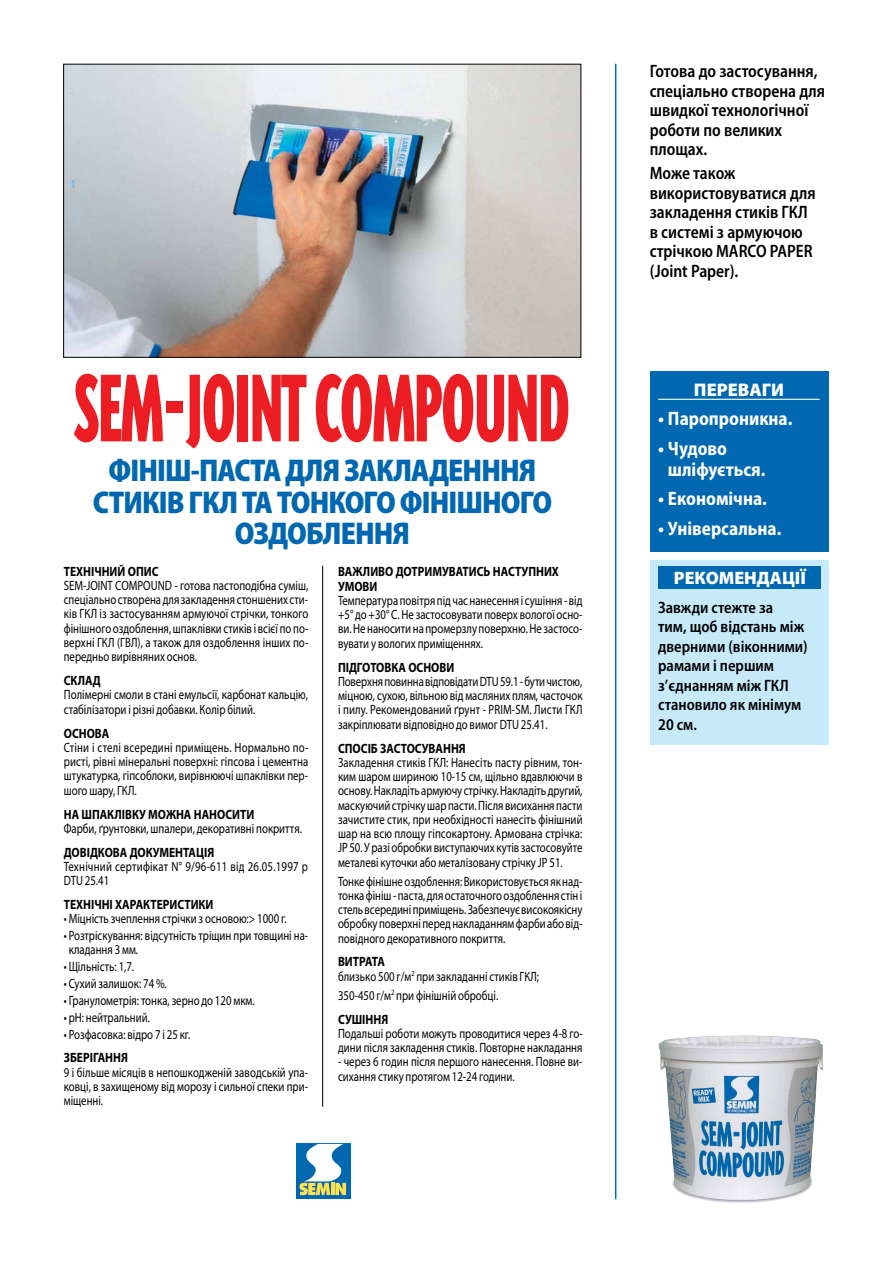
<style>
.page{position:relative;width:893px;height:1263px;background:#fff}
.page>*{position:absolute;margin:0;border:0;box-sizing:border-box;transform-origin:0 0}
.t1{font:900 111px "Triplex Cond";letter-spacing:-.02em;color:#ed1d24;scale:.78 1}
.t2{font:900 semi-condensed 31.65px/31.5px "Myriad Pro";letter-spacing:-.03em;color:#0067b1;text-align:center;scale:.95 1}
.t3{font:700 semi-condensed 19.5px/21px "Myriad Pro";color:#fff;scale:.95 1}
.t4{font:900 18.3px "Myriad Pro";color:#fff}
.t5{font:600 semi-condensed 18px/19.5px "Myriad Pro";color:#000;scale:.93 1}
.t6{font:700 18px "Formata";letter-spacing:.02em;color:#fff;scale:.9 1}
.t7{font:900 18px "Myriad Pro";color:#fff}
.t8{font:600 semi-condensed 16.5px/19.5px "Myriad Pro";color:#000;scale:.95 1}
.t9{font:13.5px/14.2px "Myriad Pro";color:#000;text-align:justify;scale:.8 1}
.t10{font:700 13.5px/15px "Myriad Pro";color:#000;scale:.85 1}
.t11{font:13.5px/14.2px "Myriad Pro";letter-spacing:.02em;color:#000;scale:.8 1}
.s1{font-weight:700}
</style>
<div class="page">
<hr style="left:615px;top:64px;width:1px;height:1135px;background:#006ab6">
<hr style="left:322px;top:566px;width:1px;height:541px;background:#000">
<div style="left:650px;top:371px;width:178px;height:180px;background:#0067b1"></div>
<hr style="left:658px;top:399px;width:162px;height:1px;background:#fff">
<div style="left:650px;top:560px;width:178px;height:185px;background:#c7eafb"></div>
<div style="left:658px;top:566px;width:163px;height:23px;background:#0067b1"></div>
<svg style="left:296px;top:1143px;width:55px;height:56px"></svg>
<img style="left:65px;top:66px;width:514px;height:290px">
<div style="left:63px;top:64px;width:518px;height:294px;border:1px solid #000"></div>
<img style="left:658px;top:1035px;width:165px;height:168px">
<h1 class="t1" style="left:75px;top:355px;width:637px">SEM-JOINT COMPOUND</h1>
<h2 class="t2" style="left:93px;top:455px;width:485px">ФІНІШ-ПАСТА ДЛЯ ЗАКЛАДЕНННЯ<br>СТИКІВ ГКЛ ТА ТОНКОГО ФІНІШНОГО<br>ОЗДОБЛЕННЯ</h2>
<p class="t10" style="left:64px;top:564px;width:113px">ТЕХНІЧНИЙ ОПИС</p>
<p class="t9" style="left:64px;top:579px;width:307px">SEM-JOINT COMPОUND - готова пастоподібна суміш, спеціально створена для закладення стоншених сти&shy;ків ГКЛ із застосуванням армуючої стрічки, тонкого фінішного оздоблення, шпаклівки стиків і всієї по по&shy;верхні ГКЛ (ГВЛ), а також для оздоблення інших по&shy;передньо вирівняних основ.</p>
<p class="t10" style="left:64px;top:673px;width:45px">СКЛАД</p>
<p class="t9" style="left:64px;top:688px;width:307px">Полімерні смоли в стані емульсії, карбонат кальцію, стабілізатори і різні добавки. Колір білий.</p>
<p class="t10" style="left:64px;top:726px;width:55px">ОСНОВА</p>
<p class="t9" style="left:64px;top:740px;width:307px">Стіни і стелі всередині приміщень. Нормально по&shy;ристі, рівні мінеральні поверхні: гіпсова і цементна штукатурка, гіпсоблоки, вирівнюючі шпаклівки пер&shy;шого шару, ГКЛ.</p>
<p class="t10" style="left:64px;top:807px;width:226px">НА ШПАКЛІВКУ МОЖНА НАНОСИТИ</p>
<p class="t9" style="left:64px;top:821px;width:299px">Фарби, ґрунтовки, шпалери, декоративні покриття.</p>
<p class="t10" style="left:64px;top:845px;width:179px">ДОВІДКОВА ДОКУМЕНТАЦІЯ</p>
<p class="t11" style="left:64px;top:859px;width:307px">Технічний сертифікат N° 9/96-611 від 26.05.1997 р<br>DTU 25.41</p>
<p class="t10" style="left:64px;top:897px;width:178px">ТЕХНІЧНІ ХАРАКТЕРИСТИКИ</p>
<p class="t9" style="left:64px;top:912px;width:280px">• Міцність зчеплення стрічки з основою:&gt; 1000 г.</p>
<p class="t9" style="left:69px;top:929px;width:301px;text-indent:-5px">• Розтріскування: відсутність тріщин при товщині на&shy;кладання 3 мм.</p>
<p class="t9" style="left:64px;top:960px;width:90px">• Щільність: 1,7.</p>
<p class="t9" style="left:64px;top:977px;width:130px">• Сухий залишок: 74 %.</p>
<p class="t9" style="left:64px;top:993px;width:240px">• Гранулометрія: тонка, зерно до 120 мкм.</p>
<p class="t9" style="left:64px;top:1010px;width:109px">• pН: нейтральний.</p>
<p class="t9" style="left:64px;top:1027px;width:160px">• Розфасовка: відро 7 і 25 кг.</p>
<p class="t10" style="left:64px;top:1050px;width:77px">ЗБЕРІГАННЯ</p>
<p class="t9" style="left:64px;top:1065px;width:307px">9 і більше місяців в непошкодженій заводській упа&shy;ковці, в захищеному від морозу і сильної спеки при&shy;міщенні.</p>
<p class="t10" style="left:338px;top:564px;width:261px">ВАЖЛИВО ДОТРИМУВАТИСЬ НАСТУПНИХ<br>УМОВИ</p>
<p class="t9" style="left:338px;top:594px;width:307px">Температура повітря під час нанесення і сушіння - від +5° до +30° С. Не застосовувати поверх вологої осно&shy;ви. Не наносити на промерзлу поверхню. Не застосо&shy;вувати у вологих приміщеннях.</p>
<p class="t10" style="left:338px;top:660px;width:138px">ПІДГОТОВКА ОСНОВИ</p>
<p class="t9" style="left:338px;top:674px;width:307px">Поверхня повинна відповідати DTU 59.1 - бути чистою, міцною, сухою, вільною від масляних плям, часточок і пилу. Рекомендований ґрунт - PRIM-SM. Листи ГКЛ закріплювати відповідно до вимог DTU 25.41.</p>
<p class="t10" style="left:338px;top:741px;width:152px">СПОСІБ ЗАСТОСУВАННЯ</p>
<p class="t9" style="left:338px;top:755px;width:307px">Закладення стиків ГКЛ: Нанесіть пасту рівним, тон&shy;ким шаром шириною 10-15 см, щільно вдавлюючи в основу. Накладіть армуючу стрічку. Накладіть другий, маскуючий стрічку шар пасти. Після висихання пасти зачистите стик, при необхідності нанесіть фінішний шар на всю площу гіпсокартону. Армована стрічка:<br>JP 50. У разі обробки виступаючих кутів застосовуйте металеві куточки або металізовану стрічку JP 51.</p>
<p class="t9" style="left:338px;top:874px;width:307px">Тонке фінішне оздоблення: Використовується як над&shy;тонка фініш - паста, для остаточного оздоблення стін і стель всередині приміщень. Забезпечує високоякісну обробку поверхні перед накладанням фарби або від&shy;повідного декоративного покриття.</p>
<p class="t9" style="left:338px;top:955px;width:253px"><span class="s1">ВИТРАТА<br></span>близько 500 г/м<sup>2</sup> при закладанні стиків ГКЛ;</p>
<p class="t9" style="left:338px;top:983px;width:202px;line-height:24px">350-450 г/м<sup>2</sup> при фінішній обробці.<br><span class="s1">СУШІННЯ</span></p>
<p class="t9" style="left:338px;top:1026px;width:307px">Подальші роботи можуть проводитися через 4-8 го&shy;дини після закладення стиків. Повторне накладання</p>
<p class="t9" style="left:338px;top:1055px;width:307px">- через 6 годин після першого нанесення. Повне ви&shy;сихання стику протягом 12-24 години.</p>
<h3 class="t5" style="left:650px;top:62px;width:190px">Готова до застосування, спеціально створена для швидкої технологічної роботи по великих площах.</h3>
<h3 class="t5" style="left:650px;top:164px;width:180px">Може також використовуватися для закладення стиків ГКЛ в системі з армуючою стрічкою MARCO PAPER (Joint Paper).</h3>
<h3 class="t4" style="left:694px;top:379px;width:92px">ПЕРЕВАГИ</h3>
<h3 class="t3" style="left:658px;top:408px;width:143px">• паропроникна.</h3>
<h3 class="t3" style="left:668px;top:438px;width:104px;text-indent:-10px">• чудово шліфується.</h3>
<h3 class="t3" style="left:658px;top:488px;width:116px">• економічна.</h3>
<h3 class="t3" style="left:658px;top:518px;width:131px">• універсальна.</h3>
<h3 class="t6" style="left:664px;top:567px;width:167px">CONSEILS DE POSE</h3>
<p class="t8" style="left:658px;top:598px;width:159px">Завжди стежте за<br>тим, щоб відстань між дверними (віконними) рамами і першим з’єднанням між ГКЛ становило як мінімум<br>20 см.</p>
<h3 class="t7" style="left:674px;top:567px;width:134px">РЕКОМЕНДАЦІЇ</h3>
</div>
